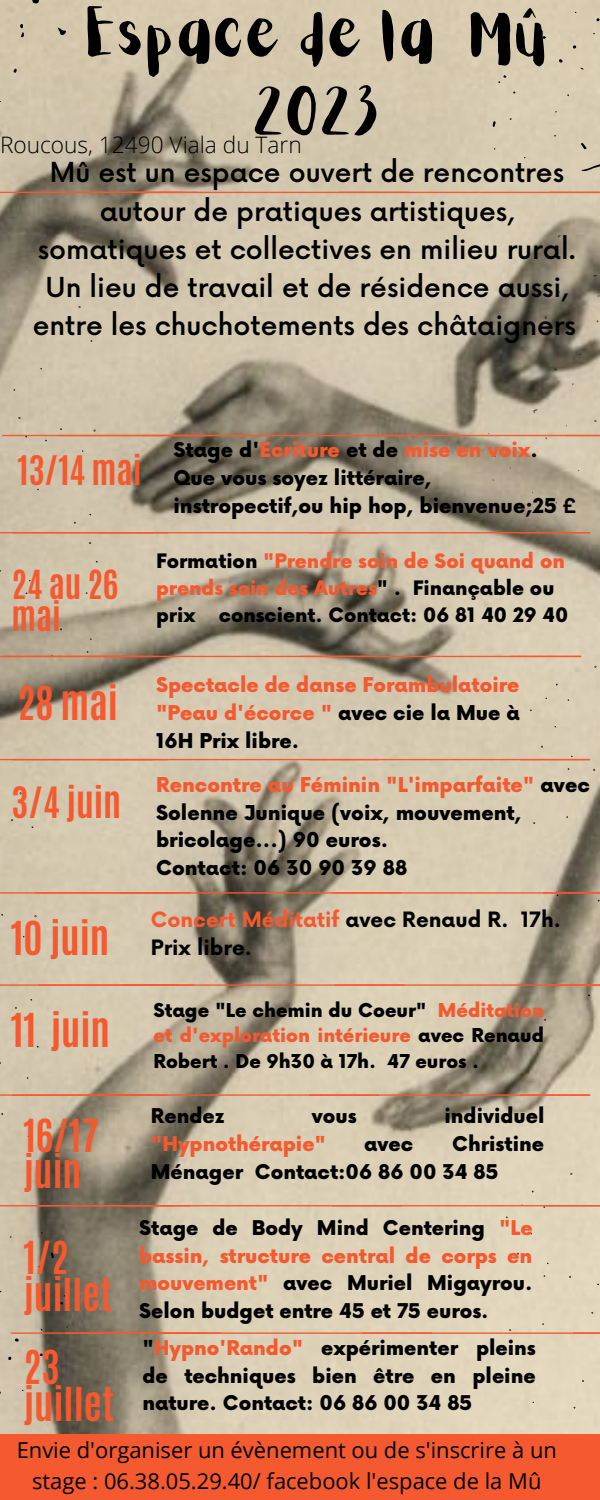
<style>
.page{position:relative;width:600px;height:1500px;background:#fff}
.page>*{position:absolute;margin:0;border:0;box-sizing:border-box;transform-origin:0 0}
.t1{font:56px/78px "Aloja Extended";color:#000;text-align:center}
.t2{font:700 39px/37.5px "Antonio";color:#f4592f}
.t3{font:700 38px/36.8px "Antonio";color:#f4592f}
.t4{font:700 36px "Antonio";color:#f4592f}
.t5{font:700 34px "Antonio";color:#f4592f}
.t6{font:700 33.5px/32.2px "Antonio";color:#f4592f}
.t7{font:500 26.9px/38.2px "Now";color:#000;text-align:center}
.t8{font:300 22.7px "Open Sans";color:#000}
.t9{font:21.9px/30.3px "Open Sans";color:#000;text-align:center}
.t10{font:700 20.6px/28.5px "Now";color:#000}
.t11{font:900 20px/27.8px "Now";color:#000}
.t12{font:900 19.9px/27.8px "Now";color:#f4592f;text-align:justify}
.t13{font:900 19.8px/27.8px "Now";color:#000;text-align:justify}
.t14{font:900 19.8px "Now";color:#f4592f}
.t15{font:900 19.4px/27px "Now";color:#000}
.t16{font:900 18.6px/25.5px "Now";color:#000;text-align:justify}
.s1{color:#f4592f}
.s2{color:#000}
</style>
<div class="page">
<img style="left:0;top:193px;width:600px;height:1241px">
<svg style="left:2px;top:235px;width:598px;height:268px;background:#b5a993"></svg>
<hr style="left:565px;top:435px;width:35px;height:1px;background:#f4592f">
<svg style="left:0;top:984px;width:600px;height:2px"></svg>
<svg style="left:0;top:532px;width:590px;height:1px"></svg>
<svg style="left:0;top:651px;width:581px;height:6px;background:#be9379"></svg>
<svg style="left:138px;top:1205px;width:462px;height:3px"></svg>
<svg style="left:0;top:1201px;width:138px;height:233px;background:#8f8673"></svg>
<div style="left:0;top:1434px;width:600px;height:66px;background:#f4592f"></div>
<svg style="left:0;top:0;width:600px;height:193px;background:#ccbfa5"></svg>
<svg style="left:0;top:756px;width:590px;height:4px;background:#dda98c"></svg>
<hr style="left:0;top:1094px;width:28px;height:2px;background:#f4592f">
<svg style="left:13px;top:1094px;width:577px;height:2px"></svg>
<svg style="left:0;top:892px;width:600px;height:10px;background:#c09f85"></svg>
<svg style="left:11px;top:1323px;width:562px;height:11px;background:#cdae93"></svg>
<hr style="left:573px;top:1332px;width:27px;height:2px;background:#f4592f">
<h1 class="t1" style="left:88px;top:0;width:464px">Espace de la Mû<br>2023</h1>
<p class="t8" style="left:0;top:128px;width:303px">Roucous, 12490 Viala du Tarn</p>
<h3 class="t7" style="left:33px;top:155px;width:545px">Mû est un espace ouvert de rencontres autour de pratiques artistiques, somatiques et collectives en milieu rural.<br>Un lieu de travail et de résidence aussi, entre les chuchotements des châtaigners</h3>
<h3 class="t5" style="left:17px;top:446px;width:126px">13/14 mai</h3>
<h3 class="t6" style="left:12px;top:569px;width:108px">24 au 26 mai</h3>
<p class="t11" style="left:173px;top:437px;width:404px">Stage d'<span class="s1">Ecriture</span> et de <span class="s1">mise en voix</span>.<br>Que vous soyez littéraire, instropectif,ou hip hop, bienvenue;25 £</p>
<p class="t15" style="left:156px;top:549px;width:414px">Formation <span class="s1">"Prendre soin de Soi quand on prends soin des Autres</span>" . Finançable ou prix conscient. Contact: 06 81 40 29 40</p>
<h2 class="t2" style="left:17px;top:685px;width:102px">28 mai</h2>
<p class="t12" style="left:156px;top:673px;width:365px">Spectacle de danse Forambulatoire "Peau d'écorce " <span class="s2">avec cie la Mue à 16H Prix libre.</span></p>
<h3 class="t4" style="left:12px;top:777px;width:111px">3/4 juin</h3>
<p class="t11" style="left:156px;top:772px;width:435px"><span class="s1">Rencontre au Féminin "L'imparfaite"</span> avec<br>Solenne Junique (voix, mouvement, bricolage...) 90 euros.<br>Contact: 06 30 90 39 88</p>
<h2 class="t2" style="left:11px;top:920px;width:100px">10 juin</h2>
<h2 class="t2" style="left:11px;top:1012px;width:101px">11 juin</h2>
<h3 class="t3" style="left:23px;top:1117px;width:77px">16/17 juin</h3>
<h3 class="t3" style="left:23px;top:1240px;width:90px">1/2 juillet</h3>
<p class="t10" style="left:151px;top:906px;width:411px"><span class="s1">Concert Méditatif</span> avec Renaud R. 17h.<br>Prix libre.</p>
<p class="t16" style="left:153px;top:998px;width:392px">Stage "Le chemin du Coeur" <span class="s1">Méditation et d'exploration intérieure</span> avec Renaud Robert . De 9h30 à 17h. 47 euros .</p>
<p class="t13" style="left:151px;top:1103px;width:75px">Rendez</p>
<p class="t13" style="left:312px;top:1103px;width:46px">vous</p>
<p class="t13" style="left:444px;top:1103px;width:102px">individuel</p>
<p class="t14" style="left:151px;top:1133px;width:177px">"Hypnothérapie"</p>
<p class="t13" style="left:364px;top:1131px;width:51px">avec</p>
<p class="t13" style="left:151px;top:1131px;width:395px;text-indent:301px">Christine<br>Ménager Contact:06 86 00 34 85</p>
<p class="t13" style="left:139px;top:1215px;width:395px">Stage de Body Mind Centering <span class="s1">"Le bassin, structure central de corps en mouvement"</span> avec Muriel Migayrou.<br>Selon budget entre 45 et 75 euros.</p>
<h2 class="t2" style="left:23px;top:1349px;width:92px">23 juillet</h2>
<p class="t13" style="left:142px;top:1335px;width:395px">"<span class="s1">Hypno'Rando"</span> expérimenter pleins de techniques bien être en pleine nature. Contact: 06 86 00 34 85</p>
<p class="t9" style="left:17px;top:1435px;width:542px">Envie d'organiser un évènement ou de s'inscrire à un stage : 06.38.05.29.40/ facebook l'espace de la Mû</p>
</div>
